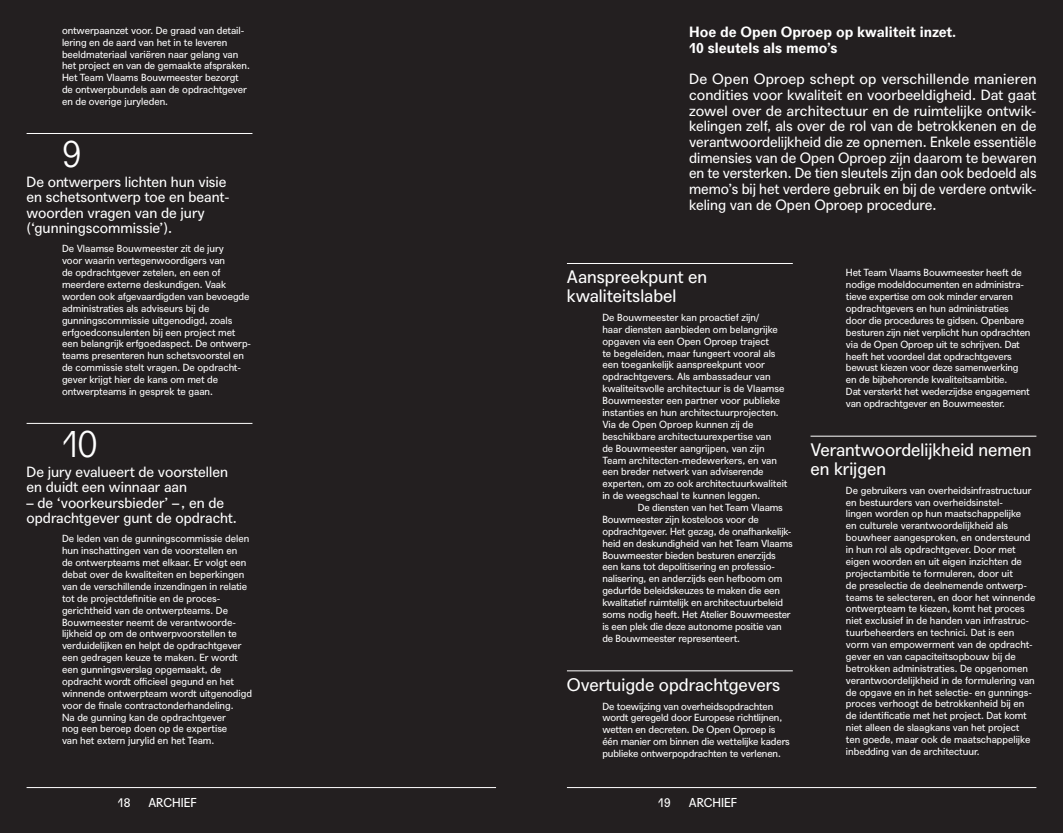
<style>
.page{position:relative;width:1063px;height:833px;background:#231f20}
.page>*{position:absolute;margin:0;border:0;box-sizing:border-box;transform-origin:0 0}
._10_STAPPEN_NR{font:300 37.5px "Agipo";color:#fff}
._10_SLEUTELS_SLEUTEL{font:17.5px/18.8px "Agipo";color:#fff}
.t1{font:14.38px/15.6px "Agipo";letter-spacing:-.005em;color:#fff;text-align:justify}
._10_STAPPEN_STAP{font:14.38px/15.6px "Agipo";color:#fff}
.tt1{font:700 14.38px/15.6px "Agipo";color:#fff}
.None-2{font:12.5px "Agipo";color:#fff}
._10_SLEUTELS_UITLEG{font:10px/11.9px "Agipo";letter-spacing:-.01em;color:#fff}
._10_STAPPEN_UITLEG{font:10px/11.9px "Agipo";color:#fff}
</style>
<div class="page">
<hr style="left:27px;top:787px;width:469px;height:1px;background:#fff">
<hr style="left:567px;top:787px;width:469px;height:1px;background:#fff">
<hr style="left:27px;top:133px;width:225px;height:1px;background:#fff">
<hr style="left:27px;top:423px;width:225px;height:1px;background:#fff">
<hr style="left:567px;top:263px;width:226px;height:1px;background:#fff">
<hr style="left:567px;top:670px;width:226px;height:1px;background:#fff">
<hr style="left:811px;top:436px;width:225px;height:1px;background:#fff">
<p class="_10_STAPPEN_UITLEG" style="left:62px;top:23px;width:189px">ontwerpaanzet voor. De graad van detail&shy;lering en de aard van het in te leveren beeldmateriaal variëren naar gelang van het project en van de gemaakte afspraken.<br>Het Team Vlaams Bouwmeester bezorgt de ontwerpbundels aan de opdrachtgever en de overige juryleden.</p>
<p class="_10_STAPPEN_NR" style="left:62px;top:125px;width:22px">9</p>
<p class="_10_STAPPEN_STAP" style="left:27px;top:172px;width:204px">De ontwerpers lichten hun visie en schetsontwerp toe en beant&shy;woorden vragen van de jury (‘gunningscommissie’).</p>
<p class="_10_STAPPEN_UITLEG" style="left:62px;top:242px;width:191px">De Vlaamse Bouwmeester zit de jury<br>voor waarin vertegenwoordigers van<br>de opdrachtgever zetelen, en een of meerdere externe deskundigen. Vaak worden ook afgevaardigden van bevoegde administraties als adviseurs bij de gunningscommissie uitgenodigd, zoals erfgoedconsulenten bij een project met een belangrijk erfgoedaspect. De ontwerp&shy;teams presenteren hun schetsvoorstel en de commissie stelt vragen. De opdracht&shy;gever krijgt hier de kans om met de ontwerpteams in gesprek te gaan.</p>
<p class="_10_STAPPEN_NR" style="left:62px;top:415px;width:37px">10</p>
<p class="_10_STAPPEN_STAP" style="left:27px;top:462px;width:203px">De jury evalueert de voorstellen en duidt een winnaar aan</p>
<p class="_10_STAPPEN_STAP" style="left:27px;top:493px;width:212px">– de ‘voorkeursbieder’ –, en de opdrachtgever gunt de opdracht.</p>
<p class="_10_STAPPEN_UITLEG" style="left:62px;top:532px;width:192px">De leden van de gunningscommissie delen hun inschattingen van de voorstellen en<br>de ontwerpteams met elkaar. Er volgt een debat over de kwaliteiten en beperkingen van de verschillende inzendingen in relatie tot de projectdefinitie en de proces&shy;gerichtheid van de ontwerpteams. De Bouwmeester neemt de verantwoorde&shy;lijkheid op om de ontwerpvoorstellen te verduidelijken en helpt de opdrachtgever een gedragen keuze te maken. Er wordt een gunningsverslag opgemaakt, de opdracht wordt officieel gegund en het winnende ontwerpteam wordt uitgenodigd voor de finale contractonderhandeling.<br>Na de gunning kan de opdrachtgever<br>nog een beroep doen op de expertise<br>van het extern jurylid en het Team.</p>
<p class="tt1" style="left:689px;top:23px;width:269px">Hoe de Open Oproep op kwaliteit inzet.<br>10 sleutels als memo’s</p>
<p class="t1" style="left:689px;top:70px;width:349px">De Open Oproep schept op verschillende manieren condities voor kwaliteit en voorbeeldigheid. Dat gaat zowel over de architectuur en de ruimtelijke ontwik&shy;kelingen zelf, als over de rol van de betrokkenen en de verantwoordelijkheid die ze opnemen. Enkele essentiële dimensies van de Open Oproep zijn daarom te bewaren en te versterken. De tien sleutels zijn dan ook bedoeld als memo’s bij het verdere gebruik en bij de verdere ontwik&shy;keling van de Open Oproep procedure.</p>
<p class="_10_SLEUTELS_SLEUTEL" style="left:567px;top:266px;width:142px">Aanspreekpunt en kwaliteitslabel</p>
<p class="_10_SLEUTELS_UITLEG" style="left:602px;top:310px;width:187px">De Bouwmeester kan proactief zijn/<br>haar diensten aanbieden om belangrijke opgaven via een Open Oproep traject<br>te begeleiden, maar fungeert vooral als een toegankelijk aanspreekpunt voor opdrachtgevers. Als ambassadeur van kwaliteitsvolle architectuur is de Vlaamse Bouwmeester een partner voor publieke instanties en hun architectuurprojecten.<br>Via de Open Oproep kunnen zij de beschikbare architectuurexpertise van<br>de Bouwmeester aangrijpen, van zijn Team architecten-medewerkers, en van een breder netwerk van adviserende experten, om zo ook architectuurkwaliteit in de weegschaal te kunnen leggen.</p>
<p class="_10_SLEUTELS_UITLEG" style="left:602px;top:500px;width:192px;text-indent:35px">De diensten van het Team Vlaams Bouwmeester zijn kosteloos voor de opdrachtgever. Het gezag, de onafhankelijk&shy;heid en deskundigheid van het Team Vlaams Bouwmeester bieden besturen enerzijds een kans tot depolitisering en professio&shy;nalisering, en anderzijds een hefboom om gedurfde beleidskeuzes te maken die een kwalitatief ruimtelijk en architectuurbeleid soms nodig heeft. Het Atelier Bouwmeester is een plek die deze autonome positie van de Bouwmeester representeert.</p>
<p class="_10_SLEUTELS_SLEUTEL" style="left:567px;top:673px;width:215px">Overtuigde opdrachtgevers</p>
<p class="_10_SLEUTELS_UITLEG" style="left:602px;top:699px;width:189px">De toewijzing van overheidsopdrachten wordt geregeld door Europese richtlijnen, wetten en decreten. De Open Oproep is één manier om binnen die wettelijke kaders publieke ontwerpopdrachten te verlenen.</p>
<p class="_10_SLEUTELS_UITLEG" style="left:846px;top:266px;width:186px">Het Team Vlaams Bouwmeester heeft de nodige modeldocumenten en administra&shy;tieve expertise om ook minder ervaren opdrachtgevers en hun administraties door die procedures te gidsen. Openbare besturen zijn niet verplicht hun opdrachten via de Open Oproep uit te schrijven. Dat heeft het voordeel dat opdrachtgevers bewust kiezen voor deze samenwerking en de bijbehorende kwaliteitsambitie.<br>Dat versterkt het wederzijdse engagement van opdrachtgever en Bouwmeester.</p>
<p class="_10_SLEUTELS_SLEUTEL" style="left:811px;top:439px;width:223px">Verantwoordelijkheid nemen en krijgen</p>
<p class="_10_SLEUTELS_UITLEG" style="left:846px;top:483px;width:191px">De gebruikers van overheidsinfrastructuur en bestuurders van overheidsinstel-<br>lingen worden op hun maatschappelijke<br>en culturele verantwoordelijkheid als bouwheer aangesproken, en ondersteund in hun rol als opdrachtgever. Door met eigen woorden en uit eigen inzichten de projectambitie te formuleren, door uit<br>de preselectie de deelnemende ontwerp&shy;teams te selecteren, en door het winnende ontwerpteam te kiezen, komt het proces niet exclusief in de handen van infrastruc&shy;tuurbeheerders en technici. Dat is een vorm van empowerment van de opdracht&shy;gever en van capaciteitsopbouw bij de betrokken administraties. De opgenomen verantwoordelijkheid in de formulering van de opgave en in het selectie- en gunnings&shy;proces verhoogt de betrokkenheid bij en de identificatie met het project. Dat komt niet alleen de slaagkans van het project ten goede, maar ook de maatschappelijke inbedding van de architectuur.</p>
<p class="None-2" style="left:118px;top:792px;width:14px">18</p>
<p class="None-2" style="left:148px;top:792px;width:50px">ARCHIEF</p>
<p class="None-2" style="left:659px;top:792px;width:14px">19</p>
<p class="None-2" style="left:689px;top:792px;width:50px">ARCHIEF</p>
</div>
